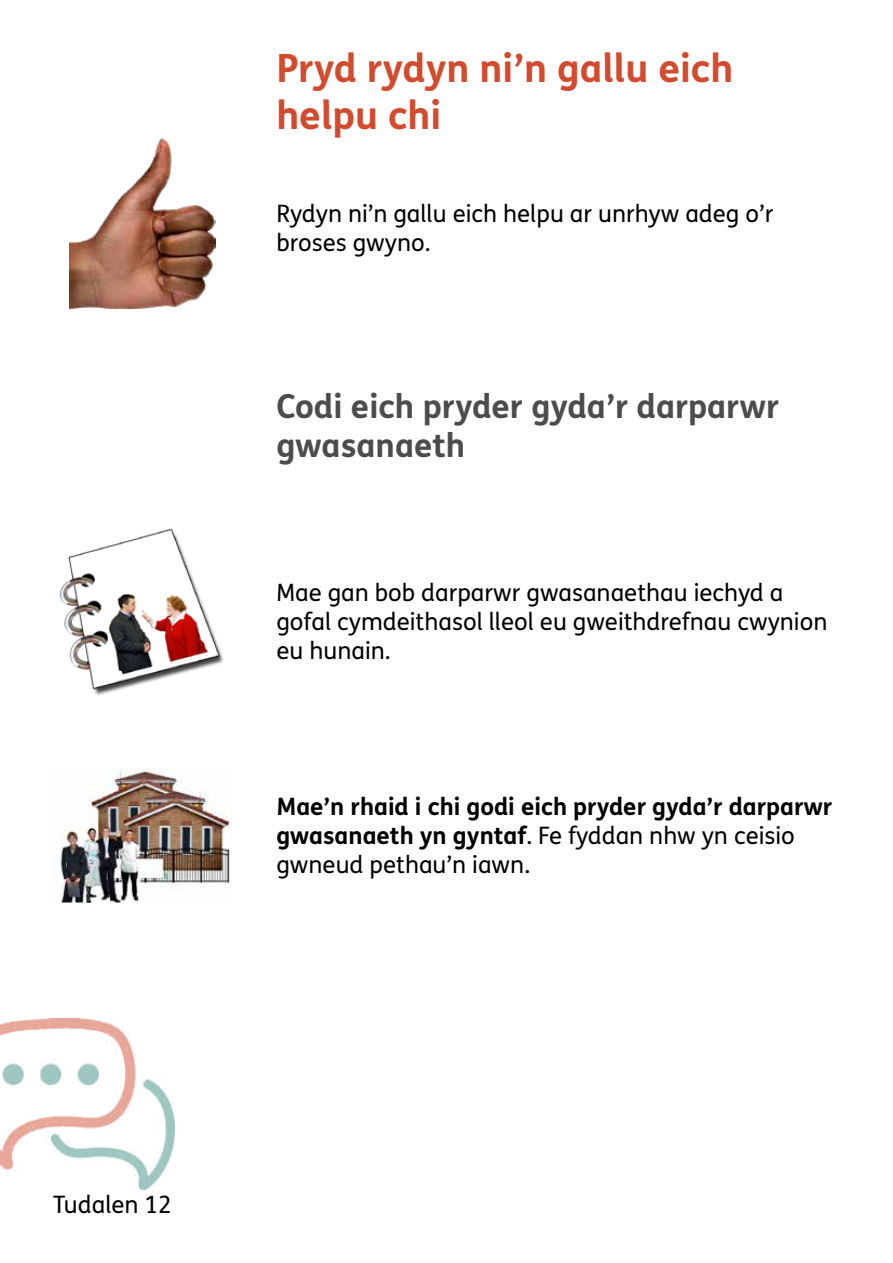
<style>
.page{position:relative;width:893px;height:1263px;background:#fff}
.page>*{position:absolute;margin:0;border:0;box-sizing:border-box;transform-origin:0 0}
.t1{font:700 39px/46.8px "FS Me Pro";color:#d34b2e}
.t2{font:700 33px/39.6px "FS Me Pro";color:#4b4d4d}
.Bodytext{font:24px/28.8px "FS Me Pro";color:#000}
.Bodytext-2{font:700 24px/28.8px "FS Me Pro";color:#000}
.s1{font-weight:400}
</style>
<div class="page">
<img style="left:0;top:1018px;width:175px;height:172px">
<img style="left:69px;top:138px;width:147px;height:170px">
<img style="left:59px;top:528px;width:165px;height:167px">
<img style="left:60px;top:769px;width:172px;height:133px">
<h2 class="t1" style="left:276px;top:43px;width:458px">Pryd rydyn ni’n gallu eich helpu chi</h2>
<p class="Bodytext" style="left:276px;top:198px;width:498px">Rydyn ni’n gallu eich helpu ar unrhyw adeg o’r broses gwyno.</p>
<h3 class="t2" style="left:276px;top:385px;width:504px">Codi eich pryder gyda’r darparwr gwasanaeth</h3>
<p class="Bodytext" style="left:276px;top:578px;width:552px">Mae gan bob darparwr gwasanaethau iechyd a gofal cymdeithasol lleol eu gweithdrefnau cwynion eu hunain.</p>
<p class="Bodytext-2" style="left:276px;top:791px;width:558px">Mae’n rhaid i chi godi eich pryder gyda’r darparwr gwasanaeth yn gyntaf<span class="s1">. Fe fyddan nhw yn ceisio gwneud pethau’n iawn.</span></p>
<p class="Bodytext" style="left:53px;top:1190px;width:120px">Tudalen 12</p>
</div>
